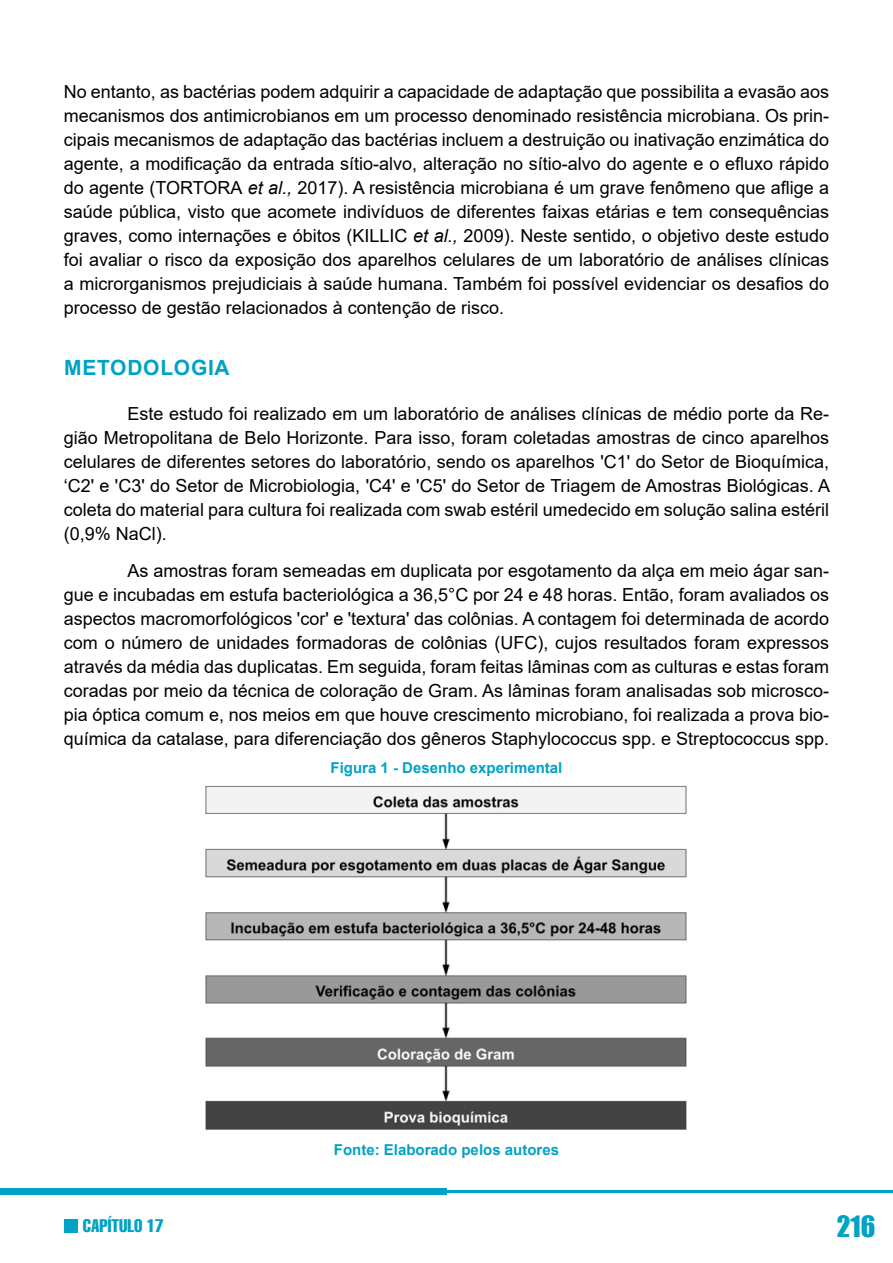
<style>
.page{position:relative;width:893px;height:1263px;background:#fff}
.page>*{position:absolute;margin:0;border:0;box-sizing:border-box;transform-origin:0 0}
.t1{font:27px "Impact";color:#00a2c5}
.t2{font:700 21px "Arial";letter-spacing:.035em;color:#00a2c5}
.t3{font:18px/24px "Arial";color:#000;text-align:justify}
.t4{font:extra-condensed 18px "Helvetica";color:#00a2c5}
.t5{font:700 15px "Arial";color:#00a2c5}
.s1{font-style:italic}
</style>
<div class="page">
<div style="left:0;top:1188px;width:446px;height:7px;background:#00a2c5"></div>
<hr style="left:446px;top:1191px;width:447px;height:2px;background:#00a2c5">
<div style="left:65px;top:1219px;width:13px;height:14px;background:#00a2c5"></div>
<img style="left:205px;top:785px;width:482px;height:345px">
<p class="t3" style="left:64px;top:80px;width:767px">No entanto, as bactérias podem adquirir a capacidade de adaptação que possibilita a evasão aos mecanismos dos antimicrobianos em um processo denominado resistência microbiana. Os prin&shy;cipais mecanismos de adaptação das bactérias incluem a destruição ou inativação enzimática do agente, a modificação da entrada sítio-alvo, alteração no sítio-alvo do agente e o efluxo rápido do agente (TORTORA <span class="s1">et al.,</span> 2017). A resistência microbiana é um grave fenômeno que aflige a saúde pública, visto que acomete indivíduos de diferentes faixas etárias e tem consequências graves, como internações e óbitos (KILLIC <span class="s1">et al.,</span> 2009). Neste sentido, o objetivo deste estudo foi avaliar o risco da exposição dos aparelhos celulares de um laboratório de análises clínicas a microrganismos prejudiciais à saúde humana. Também foi possível evidenciar os desafios do processo de gestão relacionados à contenção de risco.</p>
<p class="t2" style="left:64px;top:353px;width:167px">METODOLOGIA</p>
<p class="t3" style="left:64px;top:402px;width:768px;text-indent:64px">Este estudo foi realizado em um laboratório de análises clínicas de médio porte da Re&shy;gião Metropolitana de Belo Horizonte. Para isso, foram coletadas amostras de cinco aparelhos celulares de diferentes setores do laboratório, sendo os aparelhos 'C1' do Setor de Bioquímica, ‘C2' e 'C3' do Setor de Microbiologia, 'C4' e 'C5' do Setor de Triagem de Amostras Biológicas. A coleta do material para cultura foi realizada com swab estéril umedecido em solução salina estéril (0,9% NaCl).</p>
<p class="t3" style="left:64px;top:559px;width:767px;text-indent:64px">As amostras foram semeadas em duplicata por esgotamento da alça em meio ágar san&shy;gue e incubadas em estufa bacteriológica a 36,5°C por 24 e 48 horas. Então, foram avaliados os aspectos macromorfológicos 'cor' e 'textura' das colônias. A contagem foi determinada de acordo com o número de unidades formadoras de colônias (UFC), cujos resultados foram expressos através da média das duplicatas. Em seguida, foram feitas lâminas com as culturas e estas foram coradas por meio da técnica de coloração de Gram. As lâminas foram analisadas sob microsco&shy;pia óptica comum e, nos meios em que houve crescimento microbiano, foi realizada a prova bio&shy;química da catalase, para diferenciação dos gêneros Staphylococcus spp. e Streptococcus spp.</p>
<p class="t5" style="left:331px;top:757px;width:233px">Figura 1 - Desenho experimental</p>
<p class="t5" style="left:334px;top:1139px;width:227px">Fonte: Elaborado pelos autores</p>
<p class="t4" style="left:83px;top:1214px;width:82px">CAPÍTULO 17</p>
<h1 class="t1" style="left:837px;top:1206px;width:40px">216</h1>
</div>
